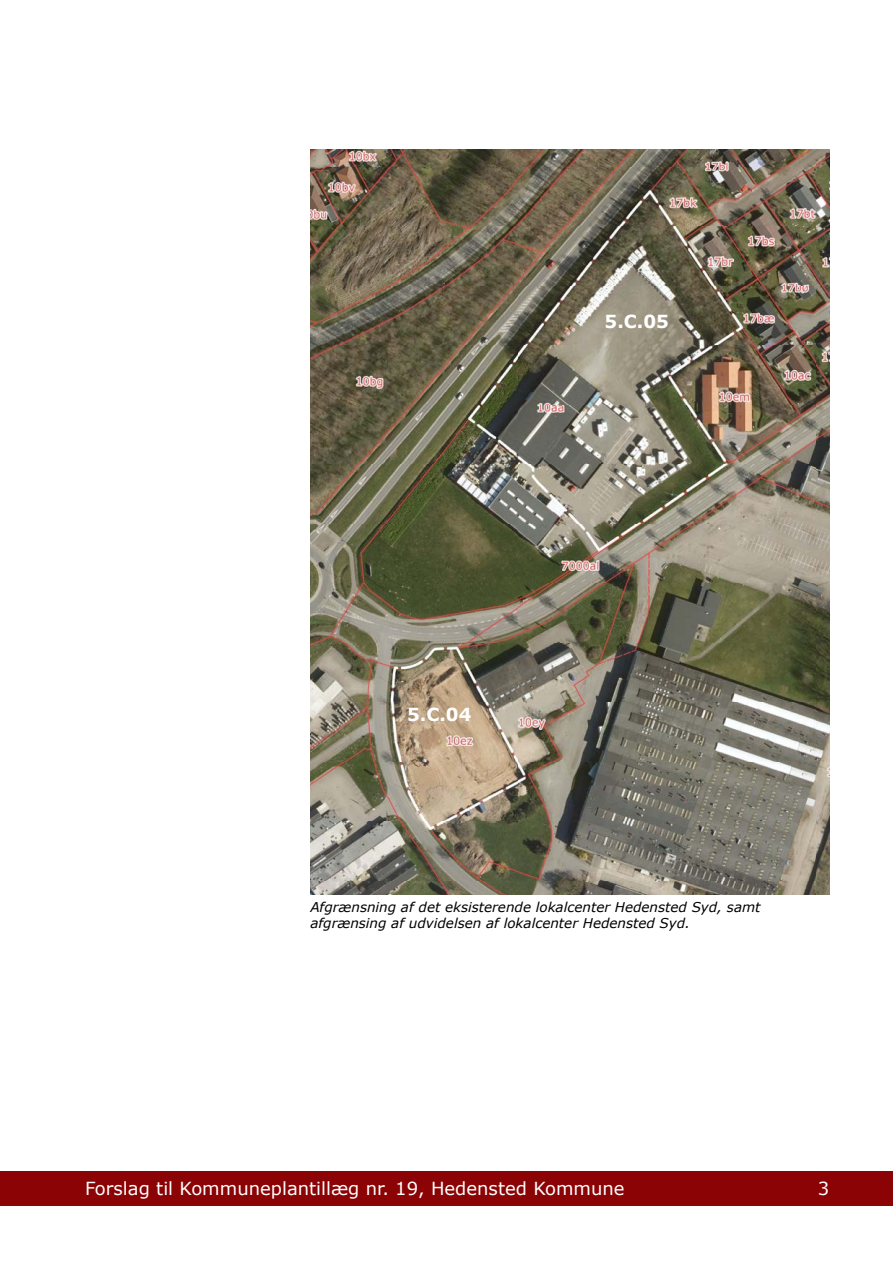
<style>
.page{position:relative;width:893px;height:1263px;background:#fff}
.page>*{position:absolute;margin:0;border:0;box-sizing:border-box;transform-origin:0 0}
.t1{font:18px "Verdana";color:#fff}
.t2{font:700 18px "Verdana";color:#fff}
.t3{font:italic 13.5px/16.2px "Verdana";color:#000}
</style>
<div class="page">
<div style="left:0;top:1171px;width:893px;height:34px;background:#8b0304"></div>
<img style="left:310px;top:150px;width:519px;height:744px">
<h1 class="t2" style="left:604px;top:309px;width:66px">5.C.05</h1>
<h1 class="t2" style="left:407px;top:702px;width:66px">5.C.04</h1>
<p class="t3" style="left:310px;top:899px;width:452px">Afgrænsning af det eksisterende lokalcenter Hedensted Syd, samt afgrænsing af udvidelsen af lokalcenter Hedensted Syd.</p>
<h1 class="t1" style="left:85px;top:1176px;width:541px">Forslag til Kommuneplantillæg nr. 19, Hedensted Kommune</h1>
<h1 class="t1" style="left:818px;top:1176px;width:13px">3</h1>
</div>
